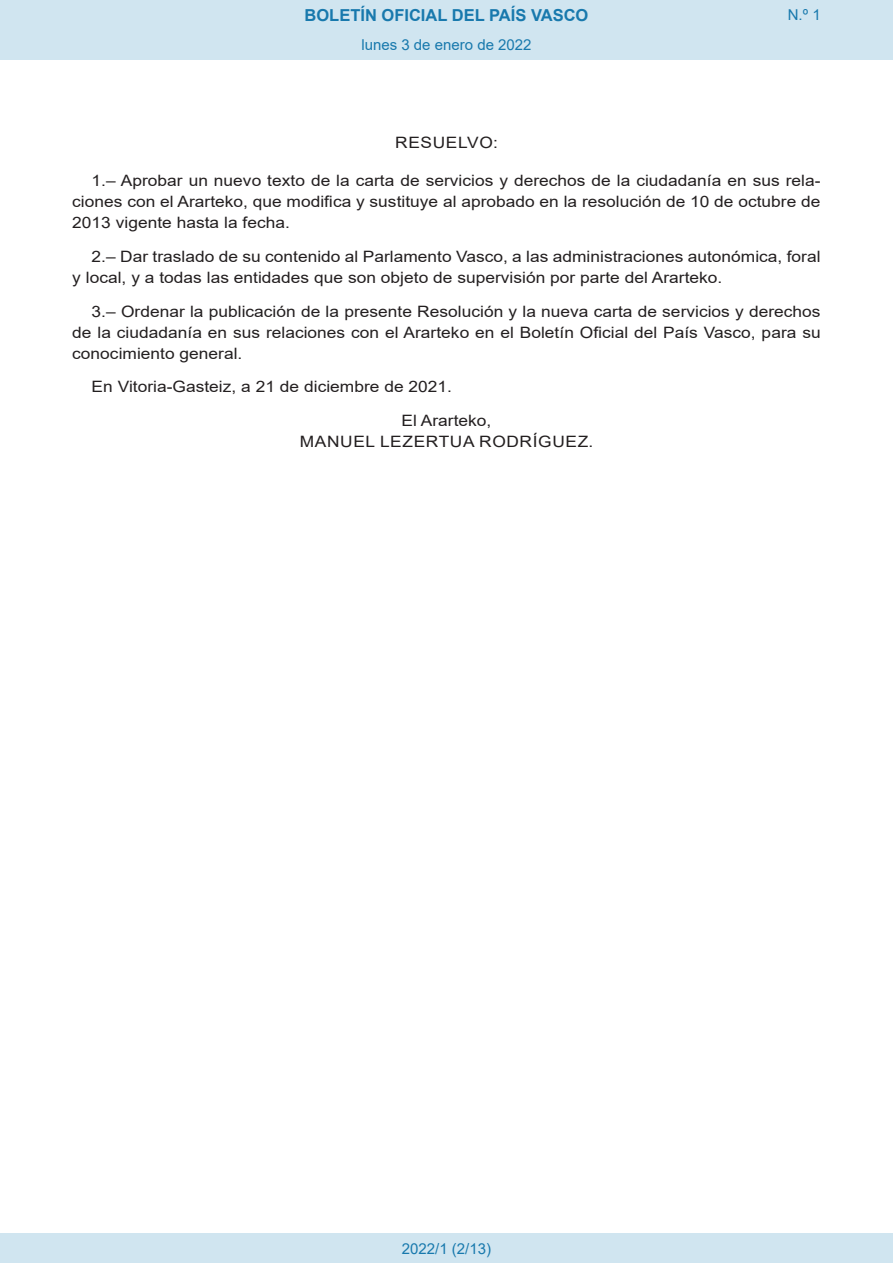
<style>
.page{position:relative;width:893px;height:1263px;background:#fff}
.page>*{position:absolute;margin:0;border:0;box-sizing:border-box;transform-origin:0 0}
.t1{font:700 16.5px "Arial";color:#1879ad}
.BOPVDetalle{font:15.6px/21px "Arial";color:#231f20;text-align:justify;scale:1.11 1}
.BOPVFirmaLugFec{font:15.6px "Arial";color:#231f20;scale:1.11 1}
.BOPVNombreLehen1{font:15.6px "Arial";letter-spacing:.035em;color:#231f20;scale:1.11 1}
.BOPVPuestoLehen1{font:15.6px "Arial";color:#231f20;scale:1.11 1}
.BOPVClave{font:15.6px "Arial";letter-spacing:.035em;color:#231f20;scale:1.11 1}
.Paginacion_Centro{font:15px "Arial";color:#1879ad}
</style>
<div class="page">
<div style="left:0;top:0;width:893px;height:60px;background:#d0e5f0"></div>
<div style="left:0;top:1233px;width:893px;height:30px;background:#d0e5f0"></div>
<p class="t1" style="left:305px;top:3px;width:285px">BOLETÍN OFICIAL DEL PAÍS VASCO</p>
<p class="Paginacion_Centro" style="left:361px;top:35px;width:172px">lunes 3 de enero de 2022</p>
<p class="Paginacion_Centro" style="left:788px;top:5px;width:34px">N.º 1</p>
<p class="BOPVClave" style="left:395px;top:132px;width:94px">RESUELVO:</p>
<p class="BOPVDetalle" style="left:72px;top:170px;width:676px;text-indent:19px">1.– Aprobar un nuevo texto de la carta de servicios y derechos de la ciudadanía en sus rela&shy;ciones con el Ararteko, que modifica y sustituye al aprobado en la resolución de 10 de octubre de 2013 vigente hasta la fecha.</p>
<p class="BOPVDetalle" style="left:72px;top:246px;width:676px;text-indent:19px">2.– Dar traslado de su contenido al Parlamento Vasco, a las administraciones autonómica, foral y local, y a todas las entidades que son objeto de supervisión por parte del Ararteko.</p>
<p class="BOPVDetalle" style="left:72px;top:301px;width:676px;text-indent:19px">3.– Ordenar la publicación de la presente Resolución y la nueva carta de servicios y derechos de la ciudadanía en sus relaciones con el Ararteko en el Boletín Oficial del País Vasco, para su conocimiento general.</p>
<p class="BOPVFirmaLugFec" style="left:92px;top:376px;width:326px">En Vitoria-Gasteiz, a 21 de diciembre de 2021.</p>
<p class="BOPVPuestoLehen1" style="left:401px;top:410px;width:83px">El Ararteko,</p>
<p class="BOPVNombreLehen1" style="left:300px;top:431px;width:266px">MANUEL LEZERTUA RODRÍGUEZ.</p>
<p class="Paginacion_Centro" style="left:402px;top:1238px;width:91px">2022/1 (2/13)</p>
</div>
